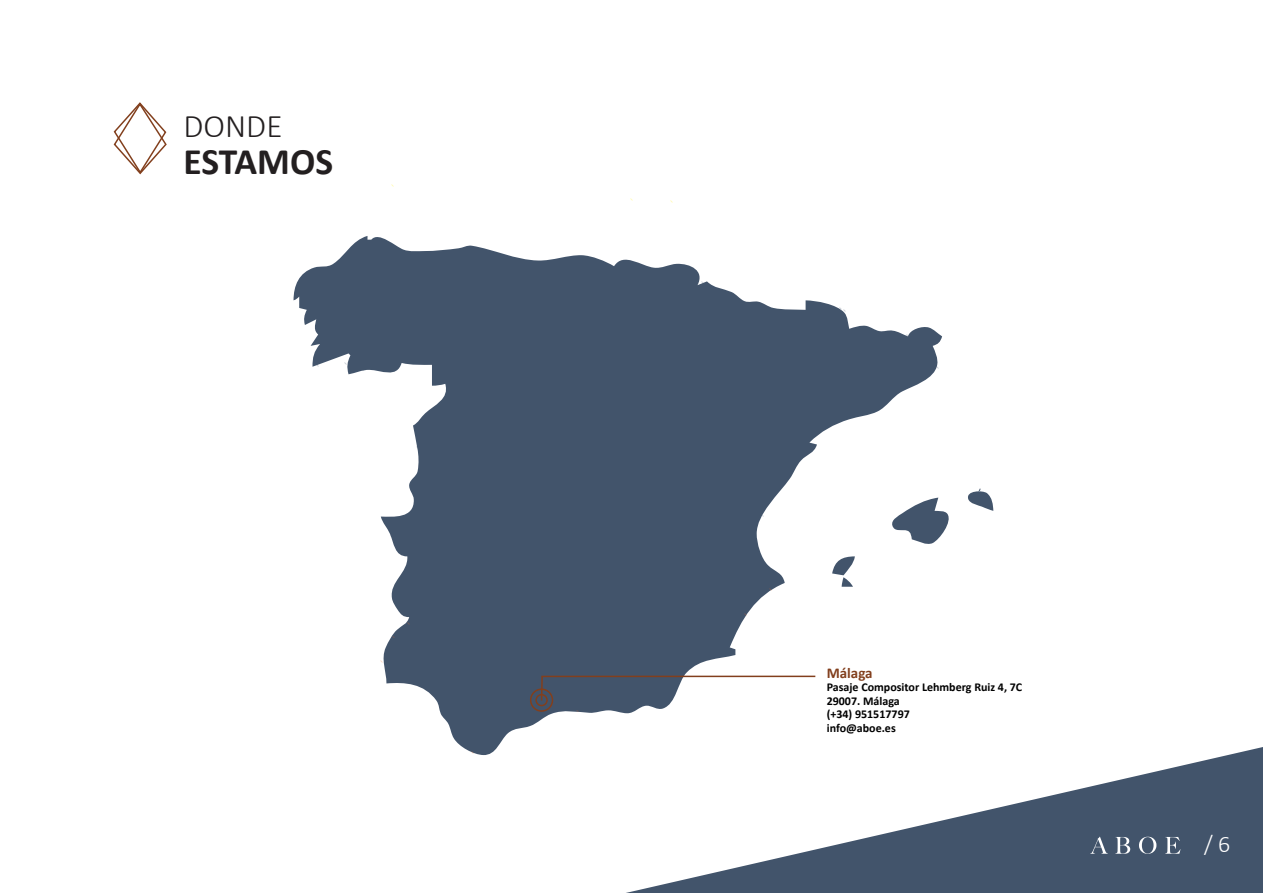
<style>
.page{position:relative;width:1263px;height:893px;background:#fff}
.page>*{position:absolute;margin:0;border:0;box-sizing:border-box;transform-origin:0 0}
.t1{font:700 37.5px "Calibri";letter-spacing:-.005em;color:#231f20}
.t2{font:300 33px "Calibri";color:#231f20}
.t3{font:300 24px "Calibri";color:#fff}
.t4{font:700 15px "Calibri";color:#823f1d}
.t5{font:700 12px/13.5px "Calibri";color:#000001}
</style>
<div class="page">
<svg style="left:626px;top:747px;width:637px;height:146px;fill:#42546b"></svg>
<svg style="left:293px;top:236px;width:649px;height:519px"></svg>
<hr style="left:541px;top:676px;width:274px;height:1px;background:#823f1d">
<svg style="left:316px;top:281px;width:665px;height:211px;fill:#42546b"></svg>
<svg style="left:390px;top:490px;width:603px;height:56px"></svg>
<svg style="left:832px;top:556px;width:23px;height:31px"></svg>
<svg style="left:381px;top:589px;width:390px;height:165px;fill:#42546b"></svg>
<div style="left:530px;top:688px;width:23px;height:24px;border:2px solid #823f1d;border-radius:50%"></div>
<div style="left:535px;top:694px;width:13px;height:12px;border:2px solid #823f1d;border-radius:50%"></div>
<svg style="left:113px;top:102px;width:54px;height:73px"></svg>
<svg style="left:1090px;top:837px;width:18px;height:17px"></svg>
<svg style="left:1115px;top:837px;width:15px;height:17px"></svg>
<svg style="left:1139px;top:837px;width:17px;height:17px"></svg>
<svg style="left:1165px;top:837px;width:15px;height:17px"></svg>
<h2 class="t2" style="left:184px;top:105px;width:100px">DONDE</h2>
<h1 class="t1" style="left:184px;top:135px;width:151px">ESTAMOS</h1>
<p class="t4" style="left:827px;top:662px;width:47px">Málaga</p>
<p class="t5" style="left:827px;top:680px;width:197px">Pasaje Compositor Lehmberg Ruiz 4, 7C<br>29007. Málaga<br>(+34) 951517797<br>info@aboe.es</p>
<h3 class="t3" style="left:1204px;top:829px;width:28px">/ 6</h3>
</div>
